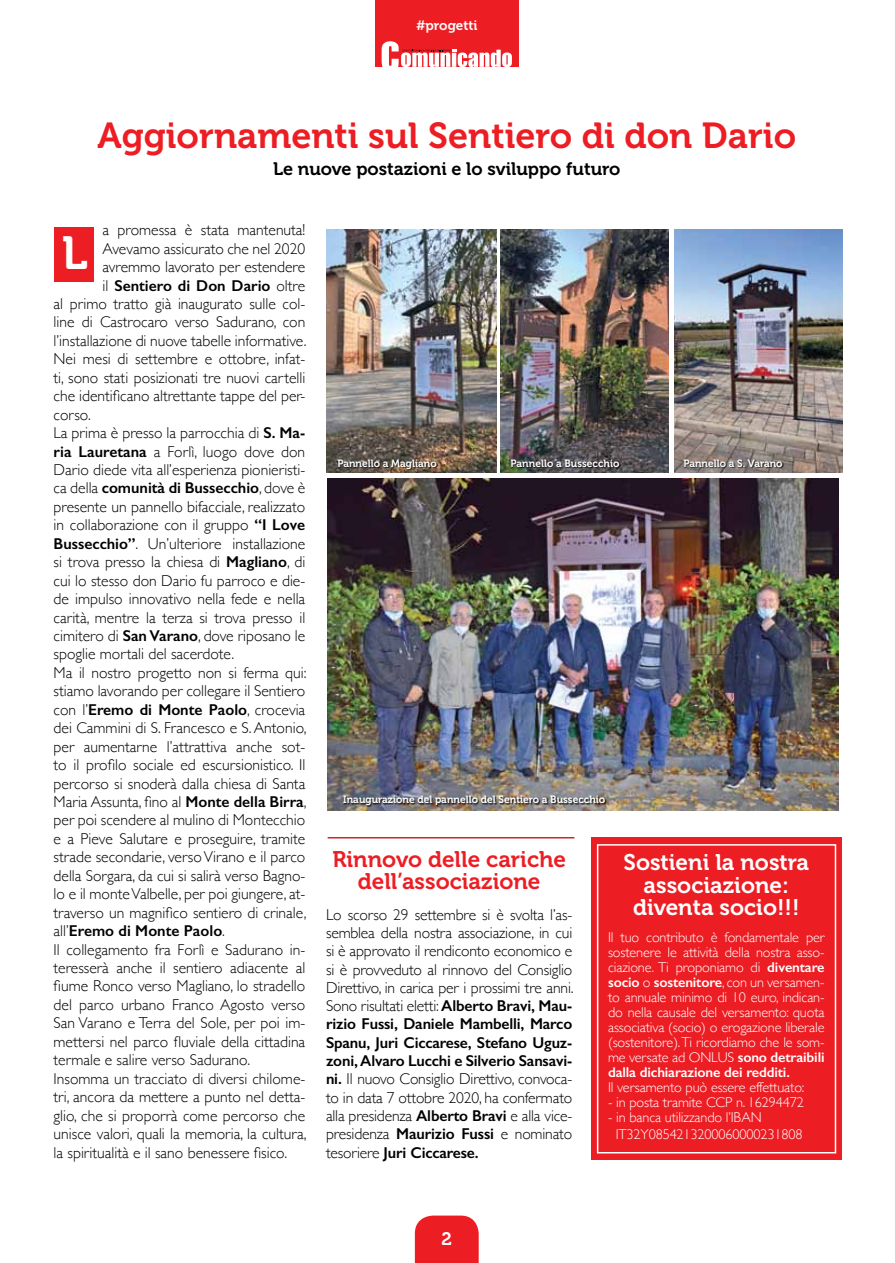
<style>
.page{position:relative;width:895px;height:1263px;background:#fff}
.page>*{position:absolute;margin:0;border:0;box-sizing:border-box;transform-origin:0 0}
.t1{font:46.2px "Museo 700";color:#fff}
.t2{font:36px "Museo 700";color:#ed1d24}
.t3{font:22.5px/22.5px "Museo 700";color:#fff;text-align:center}
.t4{font:22.5px/22.5px "Museo 700";color:#ed1d24;text-align:center}
.t5{font:18px "Museo 700";color:#000}
.t6{font:18px "Museo 700";color:#fff}
.t7{font:300 15.75px/18.3px "Gill Sans";color:#000;text-align:justify}
.t8{font:600 15.75px "Gill Sans";color:#000}
.t9{font:300 14.25px/15px "Gill Sans";letter-spacing:-.01em;color:#fff;text-align:justify}
.t10{font:13.5px "Museo 700";color:#fff}
.t11{font:10.5px "Museo 700";color:#fff}
.s1{font-weight:300}
.s2{font-weight:600}
</style>
<div class="page">
<div style="left:415px;top:1215px;width:63px;height:48px;background:#ed1d24"></div>
<div style="left:375px;top:0;width:143px;height:66px;background:#ed1d24"></div>
<svg style="left:381px;top:41px;width:131px;height:26px"></svg>
<div style="left:54px;top:228px;width:40px;height:54px;background:#ed1d24"></div>
<div style="left:591px;top:838px;width:250px;height:322px;background:#ed1d24"></div>
<div style="left:596px;top:844px;width:240px;height:309px;border:2px solid #fff"></div>
<hr style="left:327px;top:837px;width:247px;height:1px;background:#d2232a">
<img style="left:326px;top:230px;width:170px;height:243px">
<img style="left:500px;top:230px;width:168px;height:243px">
<img style="left:674px;top:230px;width:168px;height:243px">
<img style="left:327px;top:478px;width:511px;height:333px">
<div style="left:338px;top:460px;width:100px;height:11px;background:#000;opacity:.75"></div>
<div style="left:343px;top:796px;width:263px;height:11px;background:#000;opacity:.75"></div>
<div style="left:511px;top:460px;width:109px;height:9px;background:#000;opacity:.75"></div>
<div style="left:683px;top:460px;width:100px;height:9px;background:#000;opacity:.75"></div>
<p class="t10" style="left:416px;top:17px;width:63px">#progetti</p>
<h2 class="t2" style="left:97px;top:114px;width:700px">Aggiornamenti sul Sentiero di don Dario</h2>
<p class="t5" style="left:273px;top:158px;width:349px">Le nuove postazioni e lo sviluppo futuro</p>
<p class="t7" style="left:102px;top:221px;width:204px">a promessa è stata mantenuta!</p>
<p class="t7" style="left:102px;top:239px;width:204px">Avevamo assicurato che nel 2020</p>
<p class="t7" style="left:102px;top:258px;width:204px">avremmo lavorato per estendere</p>
<p class="t8" style="left:102px;top:276px;width:204px"><span class="s1">il</span> Sentiero di Don Dario <span class="s1">oltre</span></p>
<p class="t7" style="left:54px;top:295px;width:253px">al primo tratto già inaugurato sulle col-</p>
<p class="t7" style="left:54px;top:313px;width:253px">line di Castrocaro verso Sadurano, con</p>
<p class="t7" style="left:54px;top:331px;width:254px">l’installazione di nuove tabelle informative.</p>
<p class="t7" style="left:54px;top:350px;width:253px">Nei mesi di settembre e ottobre, infat-</p>
<p class="t7" style="left:54px;top:368px;width:253px">ti, sono stati posizionati tre nuovi cartelli</p>
<p class="t7" style="left:54px;top:387px;width:253px">che identificano altrettante tappe del per-</p>
<p class="t7" style="left:54px;top:405px;width:39px">corso.</p>
<p class="t7" style="left:54px;top:424px;width:253px">La prima è presso la parrocchia di <span class="s2">S. Ma-</span></p>
<p class="t7" style="left:54px;top:442px;width:253px"><span class="s2">ria Lauretana</span> a Forlì, luogo dove don</p>
<p class="t7" style="left:54px;top:461px;width:253px">Dario diede vita all’esperienza pionieristi-</p>
<p class="t8" style="left:54px;top:479px;width:253px"><span class="s1">ca della</span> comunità di Bussecchio<span class="s1">, dove è</span></p>
<p class="t7" style="left:54px;top:497px;width:253px">presente un pannello bifacciale, realizzato</p>
<p class="t7" style="left:54px;top:516px;width:253px">in collaborazione con il gruppo <span class="s2">“I Love</span></p>
<p class="t7" style="left:54px;top:534px;width:253px"><span class="s2">Bussecchio”</span>. Un’ulteriore installazione</p>
<p class="t7" style="left:54px;top:553px;width:253px">si trova presso la chiesa di <span class="s2">Magliano</span>, di</p>
<p class="t7" style="left:54px;top:571px;width:253px">cui lo stesso don Dario fu parroco e die-</p>
<p class="t7" style="left:54px;top:590px;width:253px">de impulso innovativo nella fede e nella</p>
<p class="t7" style="left:54px;top:608px;width:253px">carità, mentre la terza si trova presso il</p>
<p class="t7" style="left:54px;top:627px;width:253px">cimitero di <span class="s2">San Varano</span>, dove riposano le</p>
<p class="t7" style="left:54px;top:645px;width:182px">spoglie mortali del sacerdote.</p>
<p class="t7" style="left:54px;top:663px;width:254px">Ma il nostro progetto non si ferma qui:</p>
<p class="t7" style="left:54px;top:682px;width:253px">stiamo lavorando per collegare il Sentiero</p>
<p class="t8" style="left:54px;top:700px;width:253px"><span class="s1">con l’</span>Eremo di Monte Paolo<span class="s1">, crocevia</span></p>
<p class="t7" style="left:54px;top:719px;width:254px">dei Cammini di S. Francesco e S. Antonio,</p>
<p class="t7" style="left:54px;top:737px;width:253px">per aumentarne l’attrattiva anche sot-</p>
<p class="t7" style="left:54px;top:756px;width:253px">to il profilo sociale ed escursionistico. Il</p>
<p class="t7" style="left:54px;top:774px;width:253px">percorso si snoderà dalla chiesa di Santa</p>
<p class="t7" style="left:54px;top:793px;width:254px">Maria Assunta, fino al <span class="s2">Monte della Birra</span>,</p>
<p class="t7" style="left:54px;top:811px;width:253px">per poi scendere al mulino di Montecchio</p>
<p class="t7" style="left:54px;top:829px;width:253px">e a Pieve Salutare e proseguire, tramite</p>
<p class="t7" style="left:54px;top:848px;width:253px">strade secondarie, verso Virano e il parco</p>
<p class="t7" style="left:54px;top:866px;width:253px">della Sorgara, da cui si salirà verso Bagno-</p>
<p class="t7" style="left:54px;top:885px;width:253px">lo e il monte Valbelle, per poi giungere, at-</p>
<p class="t7" style="left:54px;top:903px;width:254px">traverso un magnifico sentiero di crinale,</p>
<p class="t8" style="left:54px;top:921px;width:173px"><span class="s1">all’</span>Eremo di Monte Paolo<span class="s1">.</span></p>
<p class="t7" style="left:54px;top:940px;width:253px">Il collegamento fra Forlì e Sadurano in-</p>
<p class="t7" style="left:54px;top:959px;width:253px">teresserà anche il sentiero adiacente al</p>
<p class="t7" style="left:54px;top:977px;width:253px">fiume Ronco verso Magliano, lo stradello</p>
<p class="t7" style="left:54px;top:995px;width:253px">del parco urbano Franco Agosto verso</p>
<p class="t7" style="left:54px;top:1014px;width:253px">San Varano e Terra del Sole, per poi im-</p>
<p class="t7" style="left:54px;top:1032px;width:253px">mettersi nel parco fluviale della cittadina</p>
<p class="t7" style="left:54px;top:1051px;width:198px">termale e salire verso Sadurano.</p>
<p class="t7" style="left:54px;top:1069px;width:253px">Insomma un tracciato di diversi chilome-</p>
<p class="t7" style="left:54px;top:1088px;width:253px">tri, ancora da mettere a punto nel detta-</p>
<p class="t7" style="left:54px;top:1106px;width:253px">glio, che si proporrà come percorso che</p>
<p class="t7" style="left:54px;top:1125px;width:254px">unisce valori, quali la memoria, la cultura,</p>
<p class="t7" style="left:54px;top:1143px;width:235px">la spiritualità e il sano benessere fisico.</p>
<h1 class="t1" style="left:62px;top:225px;width:27px">L</h1>
<p class="t11" style="left:337px;top:457px;width:101px">Pannello a Magliano</p>
<p class="t11" style="left:510px;top:457px;width:110px">Pannello a Bussecchio</p>
<p class="t11" style="left:683px;top:457px;width:101px">Pannello a S. Varano</p>
<p class="t11" style="left:343px;top:793px;width:263px">Inaugurazione del pannello del Sentiero a Bussecchio</p>
<h3 class="t4" style="left:332px;top:848px;width:235px">Rinnovo delle cariche dell’associazione</h3>
<p class="t7" style="left:326px;top:905px;width:249px">Lo scorso 29 settembre si è svolta l’as&shy;semblea della nostra associazione, in cui si è approvato il rendiconto economico e si è provveduto al rinnovo del Consiglio Direttivo, in carica per i prossimi tre anni.<br>Sono risultati eletti: <span class="s2">Alberto Bravi, Mau&shy;rizio Fussi, Daniele Mambelli, Marco Spanu, Juri Ciccarese, Stefano Uguz&shy;zoni, Alvaro Lucchi e Silverio Sansavi&shy;ni.</span> Il nuovo Consiglio Direttivo, convoca&shy;to in data 7 ottobre 2020, ha confermato alla presidenza <span class="s2">Alberto Bravi</span> e alla vice&shy;presidenza <span class="s2">Maurizio Fussi</span> e nominato tesoriere <span class="s2">Juri Ciccarese.</span></p>
<h3 class="t3" style="left:623px;top:851px;width:187px">Sostieni la nostra associazione: diventa socio!!!</h3>
<p class="t9" style="left:608px;top:930px;width:218px">Il tuo contributo è fondamentale per sostenere le attività della nostra asso&shy;ciazione. Ti proponiamo di <span class="s2">diventare socio</span> o <span class="s2">sostenitore</span>, con un versamen&shy;to annuale minimo di 10 euro, indican&shy;do nella causale del versamento: quota associativa (socio) o erogazione liberale (sostenitore). Ti ricordiamo che le som&shy;me versate ad ONLUS <span class="s2">sono detraibili dalla dichiarazione dei redditi.</span></p>
<p class="t9" style="left:608px;top:1080px;width:198px">Il versamento può essere effettuato:</p>
<p class="t9" style="left:608px;top:1095px;width:197px">- in posta tramite CCP n. 16294472</p>
<p class="t9" style="left:615px;top:1109px;width:188px;line-height:16.5px;text-indent:-8px">- in banca utilizzando l’IBAN<br>IT32Y0854213200060000231808</p>
<p class="t6" style="left:441px;top:1228px;width:12px">2</p>
</div>
